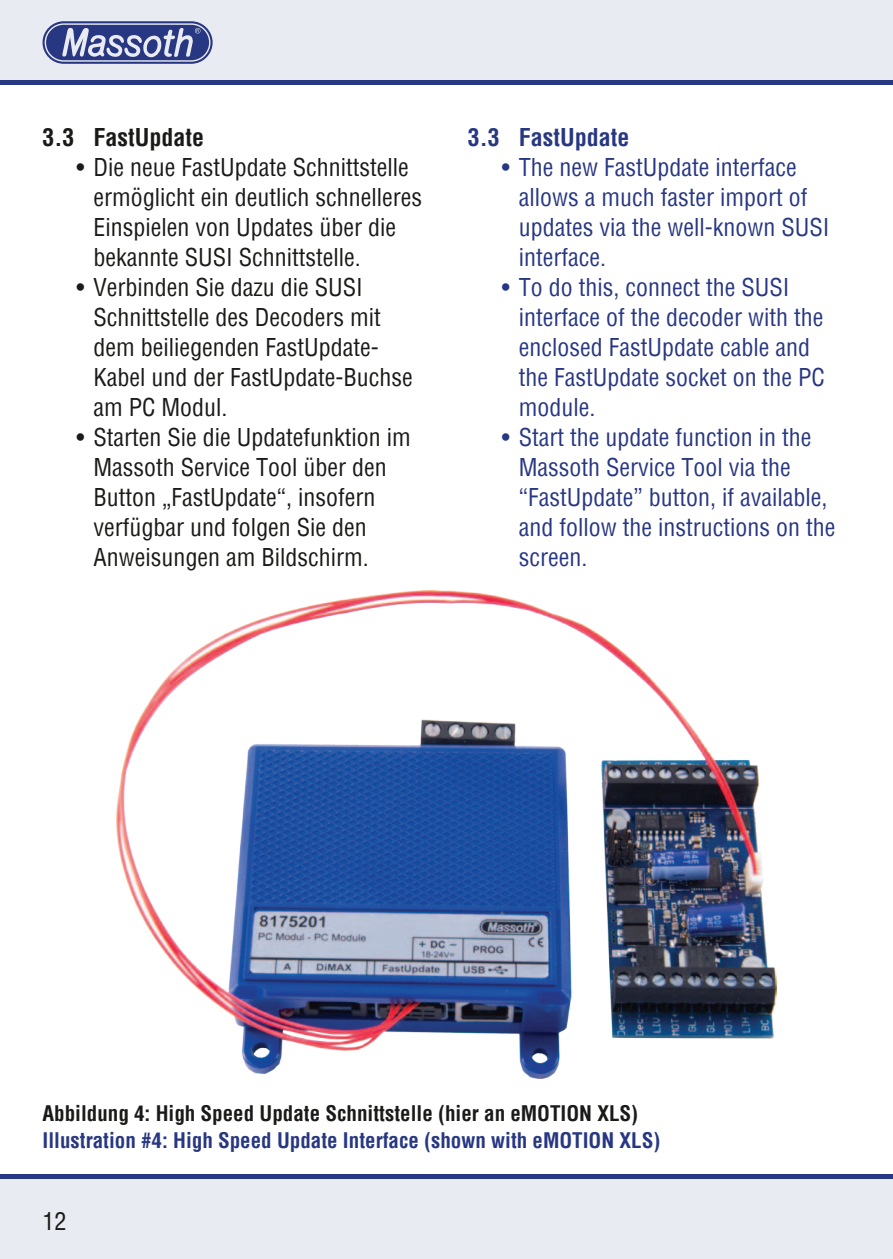
<style>
.page{position:relative;width:893px;height:1259px;background:#fff}
.page>*{position:absolute;margin:0;border:0;box-sizing:border-box;transform-origin:0 0}
.t1{font:condensed 24px/30px "Helvetica";color:#1a1a18}
.t2{font:condensed 24px/30px "Helvetica";color:#283782}
.t3{font:700 condensed 24px "Helvetica";color:#1a1a18}
.t4{font:700 condensed 24px "Helvetica";color:#283782}
.t5{font:700 condensed 21px "Helvetica";color:#283782}
.t6{font:700 condensed 21px "Helvetica";color:#1a1a18}
</style>
<div class="page">
<div style="left:0;top:1174px;width:893px;height:85px;background:#e9ebf2"></div>
<div style="left:0;top:0;width:893px;height:85px;background:#e9ebf2"></div>
<svg style="left:43px;top:21px;width:170px;height:43px"></svg>
<hr style="left:0;top:81px;width:893px;height:4px;background:#283782">
<hr style="left:0;top:1174px;width:893px;height:4px;background:#283782">
<img style="left:117px;top:590px;width:660px;height:488px">
<p class="t3" style="left:43px;top:121px;width:163px">3.3 FastUpdate</p>
<p class="t1" style="left:94px;top:151px;width:330px;text-indent:-17px">• Die neue FastUpdate Schnittstelle ermöglicht ein deutlich schnelleres Einspielen von Updates über die bekannte SUSI Schnittstelle.</p>
<p class="t1" style="left:94px;top:271px;width:321px;text-indent:-17px">• Verbinden Sie dazu die SUSI<br>Schnittstelle des Decoders mit dem beiliegenden FastUpdate-<br>Kabel und der FastUpdate-Buchse am PC Modul.</p>
<p class="t1" style="left:94px;top:421px;width:319px;text-indent:-17px">• Starten Sie die Updatefunktion im<br>Massoth Service Tool über den<br>Button „FastUpdate“, insofern verfügbar und folgen Sie den<br>Anweisungen am Bildschirm.</p>
<p class="t4" style="left:468px;top:121px;width:163px">3.3 FastUpdate</p>
<p class="t2" style="left:519px;top:151px;width:312px;text-indent:-17px">• The new FastUpdate interface allows a much faster import of updates via the well-known SUSI interface.</p>
<p class="t2" style="left:519px;top:271px;width:307px;text-indent:-17px">• To do this, connect the SUSI interface of the decoder with the enclosed FastUpdate cable and the FastUpdate socket on the PC module.</p>
<p class="t2" style="left:519px;top:421px;width:318px;text-indent:-17px">• Start the update function in the<br>Massoth Service Tool via the “FastUpdate” button, if available, and follow the instructions on the screen.</p>
<p class="t6" style="left:43px;top:1100px;width:597px">Abbildung 4: High Speed Update Schnittstelle (hier an eMOTION XLS)</p>
<p class="t5" style="left:43px;top:1127px;width:619px">Illustration #4: High Speed Update Interface (shown with eMOTION XLS)</p>
<p class="t1" style="left:43px;top:1205px;width:25px">12</p>
</div>
